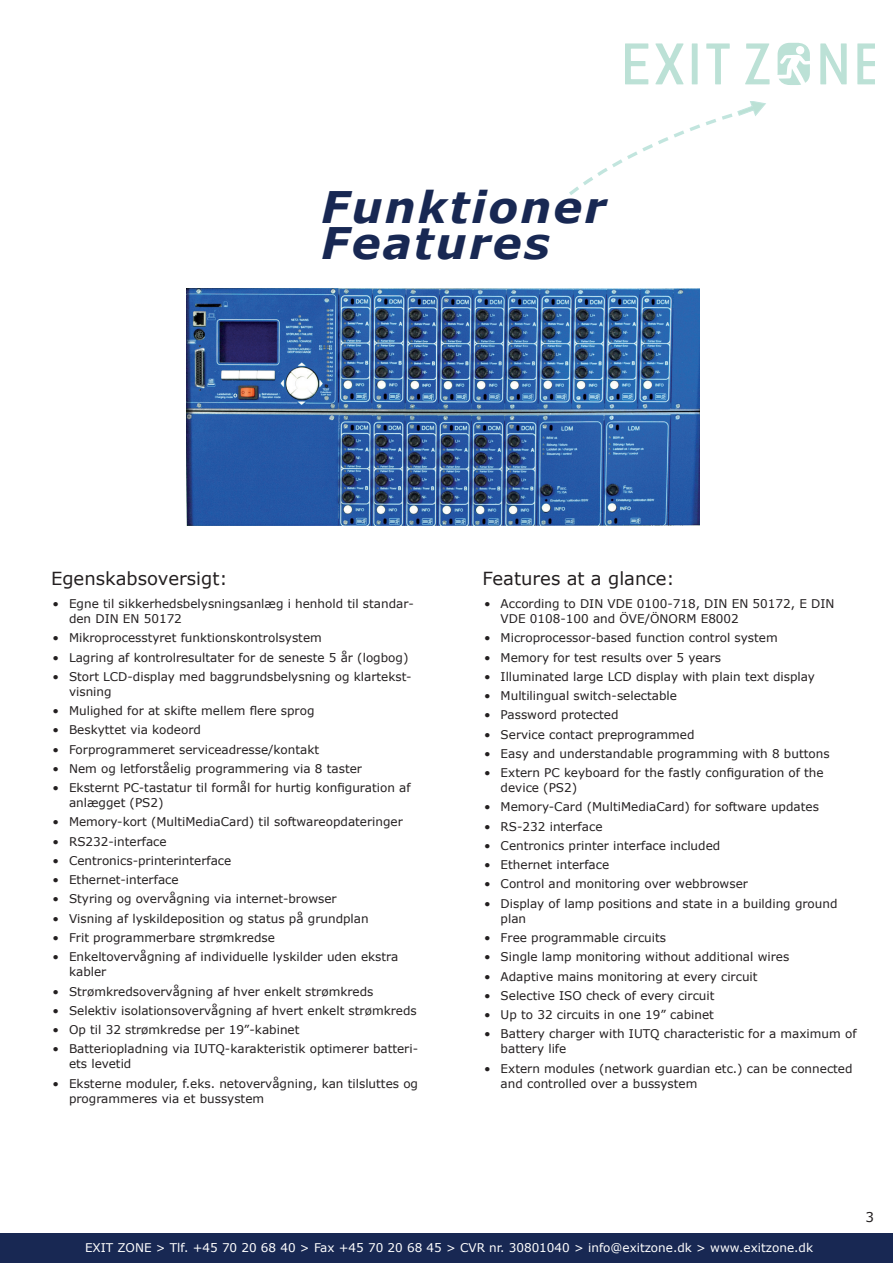
<style>
.page{position:relative;width:893px;height:1263px;background:#fff}
.page>*{position:absolute;margin:0;border:0;box-sizing:border-box;transform-origin:0 0}
.t1{font:italic 700 43.5px "Verdana";letter-spacing:.05em;color:#182853}
.punkt_tekst{font:18px "Verdana";color:#231f20}
.t2{font:13.5px "Verdana";color:#231f20}
.t3{font:12px/15px "Verdana";color:#231f20}
.t4{font:12px "Verdana";color:#fff}
</style>
<div class="page">
<svg style="left:625px;top:43px;width:23px;height:41px"></svg>
<svg style="left:655px;top:43px;width:28px;height:41px"></svg>
<div style="left:692px;top:43px;width:6px;height:41px;background:#bce1d6"></div>
<svg style="left:706px;top:43px;width:24px;height:41px"></svg>
<svg style="left:745px;top:43px;width:24px;height:41px"></svg>
<svg style="left:820px;top:43px;width:27px;height:41px"></svg>
<svg style="left:857px;top:43px;width:17px;height:41px"></svg>
<svg style="left:778px;top:43px;width:32px;height:42px"></svg>
<svg style="left:737px;top:101px;width:29px;height:15px"></svg>
<div style="left:0;top:1233px;width:893px;height:30px;background:#182853"></div>
<img style="left:187px;top:288px;width:513px;height:238px">
<p class="t1" style="left:321px;top:176px;width:286px">Funktioner</p>
<p class="t1" style="left:321px;top:212px;width:230px">Features</p>
<p class="punkt_tekst" style="left:51px;top:566px;width:178px">Egenskabsoversigt:</p>
<p class="t3" style="left:69px;top:596px;width:346px;text-indent:-16px">• Egne til sikkerhedsbelysningsanlæg i henhold til standar&shy;den DIN EN 50172</p>
<p class="t3" style="left:53px;top:630px;width:271px">• Mikroprocesstyret funktionskontrolsystem</p>
<p class="t3" style="left:53px;top:650px;width:357px">• Lagring af kontrolresultater for de seneste 5 år (logbog)</p>
<p class="t3" style="left:69px;top:669px;width:344px;text-indent:-16px">• Stort LCD-display med baggrundsbelysning og klartekst&shy;visning</p>
<p class="t3" style="left:53px;top:703px;width:263px">• Mulighed for at skifte mellem flere sprog</p>
<p class="t3" style="left:53px;top:722px;width:150px">• Beskyttet via kodeord</p>
<p class="t3" style="left:53px;top:742px;width:268px">• Forprogrammeret serviceadresse/kontakt</p>
<p class="t3" style="left:53px;top:761px;width:311px">• Nem og letforståelig programmering via 8 taster</p>
<p class="t3" style="left:69px;top:780px;width:343px;text-indent:-16px">• Eksternt PC-tastatur til formål for hurtig konfiguration af anlægget (PS2)</p>
<p class="t3" style="left:53px;top:814px;width:352px">• Memory-kort (MultiMediaCard) til softwareopdateringer</p>
<p class="t3" style="left:53px;top:834px;width:116px">• RS232-interface</p>
<p class="t3" style="left:53px;top:853px;width:180px">• Centronics-printerinterface</p>
<p class="t3" style="left:53px;top:872px;width:128px">• Ethernet-interface</p>
<p class="t3" style="left:53px;top:891px;width:286px">• Styring og overvågning via internet-browser</p>
<p class="t3" style="left:53px;top:911px;width:318px">• Visning af lyskildeposition og status på grundplan</p>
<p class="t3" style="left:53px;top:930px;width:224px">• Frit programmerbare strømkredse</p>
<p class="t3" style="left:69px;top:949px;width:331px;text-indent:-16px">• Enkeltovervågning af individuelle lyskilder uden ekstra kabler</p>
<p class="t3" style="left:53px;top:983px;width:322px">• Strømkredsovervågning af hver enkelt strømkreds</p>
<p class="t3" style="left:53px;top:1003px;width:366px">• Selektiv isolationsovervågning af hvert enkelt strømkreds</p>
<p class="t3" style="left:53px;top:1022px;width:248px">• Op til 32 strømkredse per 19”-kabinet</p>
<p class="t3" style="left:69px;top:1041px;width:351px;text-indent:-16px">• Batteriopladning via IUTQ-karakteristik optimerer batteri&shy;ets levetid</p>
<p class="t3" style="left:69px;top:1075px;width:351px;text-indent:-16px">• Eksterne moduler, f.eks. netovervågning, kan tilsluttes og programmeres via et bussystem</p>
<p class="punkt_tekst" style="left:483px;top:566px;width:194px">Features at a glance:</p>
<p class="t3" style="left:501px;top:596px;width:335px;text-indent:-16px">• According to DIN VDE 0100-718, DIN EN 50172, E DIN<br>VDE 0108-100 and ÖVE/ÖNORM E8002</p>
<p class="t3" style="left:484px;top:630px;width:295px">• Microprocessor-based function control system</p>
<p class="t3" style="left:484px;top:650px;width:238px">• Memory for test results over 5 years</p>
<p class="t3" style="left:484px;top:669px;width:332px">• Illuminated large LCD display with plain text display</p>
<p class="t3" style="left:484px;top:688px;width:194px">• Multilingual switch-selectable</p>
<p class="t3" style="left:484px;top:707px;width:136px">• Password protected</p>
<p class="t3" style="left:484px;top:727px;width:212px">• Service contact preprogrammed</p>
<p class="t3" style="left:484px;top:746px;width:347px">• Easy and understandable programming with 8 buttons</p>
<p class="t3" style="left:501px;top:765px;width:325px;text-indent:-16px">• Extern PC keyboard for the fastly configuration of the device (PS2)</p>
<p class="t3" style="left:484px;top:799px;width:336px">• Memory-Card (MultiMediaCard) for software updates</p>
<p class="t3" style="left:484px;top:819px;width:120px">• RS-232 interface</p>
<p class="t3" style="left:484px;top:838px;width:238px">• Centronics printer interface included</p>
<p class="t3" style="left:484px;top:857px;width:127px">• Ethernet interface</p>
<p class="t3" style="left:484px;top:876px;width:265px">• Control and monitoring over webbrowser</p>
<p class="t3" style="left:501px;top:896px;width:338px;text-indent:-16px">• Display of lamp positions and state in a building ground plan</p>
<p class="t3" style="left:484px;top:930px;width:183px">• Free programmable circuits</p>
<p class="t3" style="left:484px;top:949px;width:307px">• Single lamp monitoring without additional wires</p>
<p class="t3" style="left:484px;top:968px;width:275px">• Adaptive mains monitoring at every circuit</p>
<p class="t3" style="left:484px;top:988px;width:232px">• Selective ISO check of every circuit</p>
<p class="t3" style="left:484px;top:1007px;width:231px">• Up to 32 circuits in one 19” cabinet</p>
<p class="t3" style="left:501px;top:1026px;width:357px;text-indent:-16px">• Battery charger with IUTQ characteristic for a maximum of battery life</p>
<p class="t3" style="left:501px;top:1060px;width:353px;text-indent:-16px">• Extern modules (network guardian etc.) can be connected and controlled over a bussystem</p>
<p class="t4" style="left:85px;top:1240px;width:730px">EXIT ZONE &gt; Tlf. +45 70 20 68 40 &gt; Fax +45 70 20 68 45 &gt; CVR nr. 30801040 &gt; info@exitzone.dk &gt; www.exitzone.dk</p>
<p class="t2" style="left:865px;top:1208px;width:10px">3</p>
</div>
